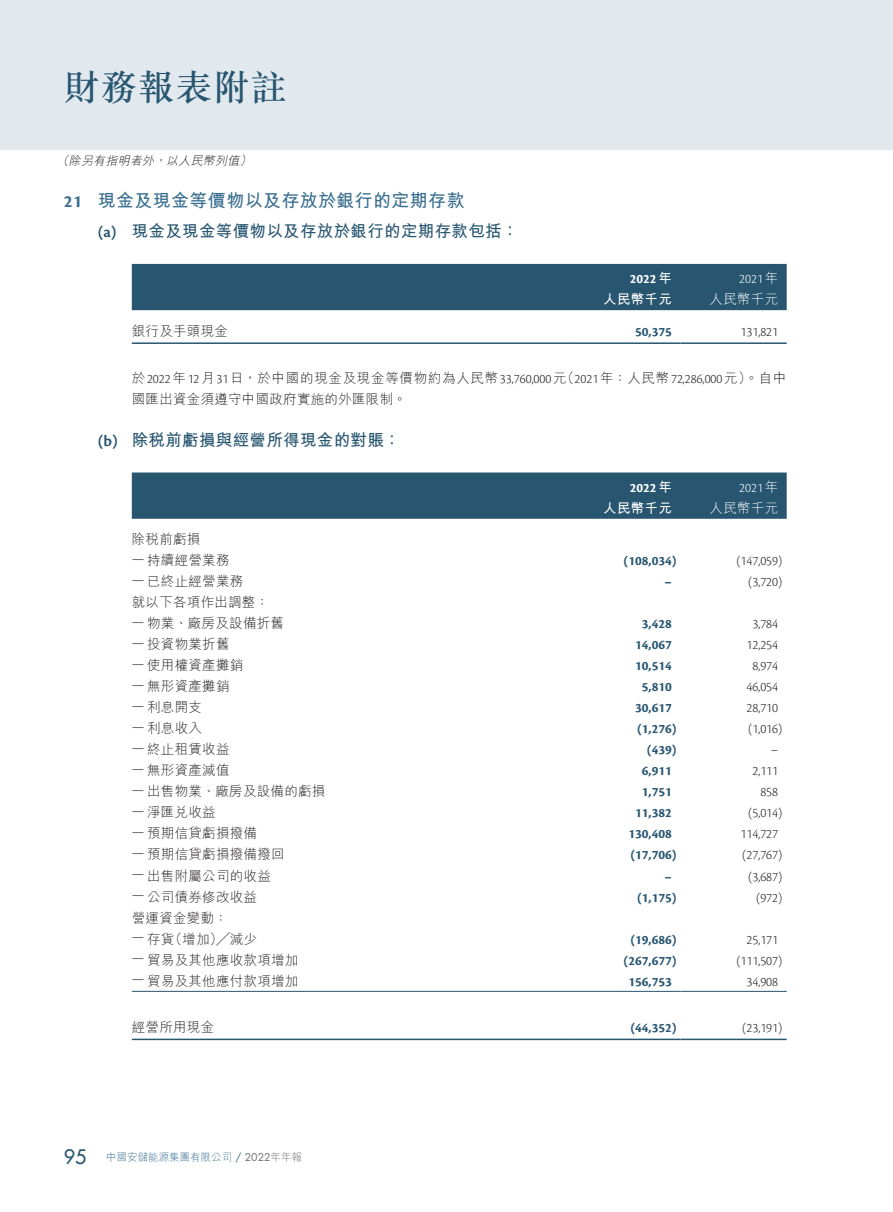
<style>
.page{position:relative;width:893px;height:1212px;background:#fff}
.page>*{position:absolute;margin:0;border:0;box-sizing:border-box;transform-origin:0 0}
.t1{font:500 36px "M Sung HK";letter-spacing:.04em;color:#285671}
.t2{font:500 19.5px "Futura Std";color:#285671}
._01_H1{font:700 18px "M Hei HK";letter-spacing:.02em;color:#386e8f}
._01_H1-2{font:700 18px "Cronos Pro";color:#386e8f}
._02_H2{font:700 16.5px "M Hei HK";letter-spacing:.02em;color:#285671}
._02_H2-2{font:600 16.5px "Cronos Pro";color:#285671}
._50_Table_txt{font:300 13.5px "M Hei HK";letter-spacing:.02em;color:#231f20}
._50_Table_txt-2{font:300 13.5px "Cronos Pro";color:#231f20}
._50_Table_txt-3{font:700 13.5px "Cronos Pro";color:#285671}
._00_txt{font:300 13.5px/21px "M Hei HK";letter-spacing:.05em;color:#231f20}
._50_Table_txt-4{font:300 13.5px "Cronos Pro";color:#fff}
._50_Table_txt-5{font:700 13.5px "Cronos Pro";color:#fff}
._50_Table_txt-6{font:300 13.5px "M Hei HK";letter-spacing:.02em;color:#fff}
._50_Table_txt-7{font:700 13.5px "M Hei HK";letter-spacing:.02em;color:#fff}
.t3{font:italic 300 12px "M Hei HK";color:#231f20}
.t4{font:300 10.5px "M Hei HK";color:#386e8f}
.s1{font-family:"M Hei HK"}
.s2{font-family:"Cronos Pro"}
.s3{font-family:"Futura Std";font-weight:400}
.s4{font-family:"Futura Std";font-weight:400;color:#6c6d70}
.s5{color:#6c6d70}
</style>
<div class="page">
<div style="left:0;top:0;width:893px;height:150px;background:#e1e9ee"></div>
<div style="left:132px;top:264px;width:655px;height:46px;background:#285671"></div>
<hr style="left:132px;top:342px;width:442px;height:2px;background:#285671">
<hr style="left:574px;top:342px;width:106px;height:2px;background:#285671">
<hr style="left:680px;top:342px;width:107px;height:2px;background:#285671">
<div style="left:132px;top:472px;width:655px;height:47px;background:#285671"></div>
<hr style="left:132px;top:991px;width:442px;height:1px;background:#285671">
<hr style="left:574px;top:991px;width:106px;height:1px;background:#285671">
<hr style="left:680px;top:991px;width:107px;height:1px;background:#285671">
<hr style="left:132px;top:1038px;width:442px;height:2px;background:#285671">
<hr style="left:574px;top:1038px;width:106px;height:2px;background:#285671">
<hr style="left:680px;top:1038px;width:107px;height:2px;background:#285671">
<h1 class="t1" style="left:64px;top:63px;width:225px">財務報表附註</h1>
<p class="t3" style="left:57px;top:154px;width:16px">（</p>
<p class="t3" style="left:239px;top:154px;width:16px">(</p>
<p class="t3" style="left:166px;top:154px;width:77px">以人民幣列值</p>
<p class="t3" style="left:69px;top:154px;width:89px">除另有指明者外</p>
<p class="t3" style="left:154px;top:154px;width:16px">，</p>
<p class="_01_H1-2" style="left:64px;top:191px;width:20px">21</p>
<p class="_01_H1" style="left:98px;top:188px;width:368px">現金及現金等價物以及存放於銀行的定期存款</p>
<p class="_02_H2-2" style="left:98px;top:222px;width:20px">)a(</p>
<p class="_02_H2-2" style="left:98px;top:431px;width:21px">)b(</p>
<p class="_02_H2" style="left:132px;top:219px;width:388px">現金及現金等價物以及存放於銀行的定期存款包括：</p>
<p class="_50_Table_txt-5" style="left:630px;top:271px;width:44px">2022<span class="s1">年</span></p>
<p class="_50_Table_txt-7" style="left:603px;top:289px;width:70px">人民幣千元</p>
<p class="_50_Table_txt-4" style="left:739px;top:271px;width:41px">2021 <span class="s1">年</span></p>
<p class="_50_Table_txt-6" style="left:710px;top:292px;width:70px">人民幣千元</p>
<p class="_50_Table_txt" style="left:132px;top:324px;width:98px">銀行及手頭現金</p>
<p class="_00_txt" style="left:132px;top:367px;width:656px">於<span class="s2">2022</span>年<span class="s2">12</span>月<span class="s2">31</span>日，於中國的現金及現金等價物約為人民幣<span class="s2">33,760,000</span> （元 <span class="s2">2021</span>年：人民幣<span class="s2">72,286,000</span>元）。自中國匯出資金須遵守中國政府實施的外匯限制。</p>
<p class="_02_H2" style="left:132px;top:427px;width:270px">除稅前虧損與經營所得現金的對賬：</p>
<p class="_50_Table_txt-3" style="left:635px;top:324px;width:38px">50,375</p>
<p class="_50_Table_txt-2" style="left:740px;top:324px;width:39px">131,821</p>
<p class="_50_Table_txt-5" style="left:630px;top:480px;width:44px">2022<span class="s1">年</span></p>
<p class="_50_Table_txt-4" style="left:739px;top:480px;width:41px">2021 <span class="s1">年</span></p>
<p class="_50_Table_txt-7" style="left:603px;top:498px;width:70px">人民幣千元</p>
<p class="_50_Table_txt-6" style="left:710px;top:501px;width:70px">人民幣千元</p>
<p class="_50_Table_txt" style="left:132px;top:532px;width:70px">除稅前虧損</p>
<p class="_50_Table_txt" style="left:147px;top:553px;width:84px">持續經營業務</p>
<p class="_50_Table_txt-2" style="left:132px;top:551px;width:14px">—</p>
<p class="_50_Table_txt-3" style="left:624px;top:553px;width:55px">)108,034(</p>
<p class="_50_Table_txt-2" style="left:736px;top:553px;width:47px">)147,059(</p>
<p class="_50_Table_txt" style="left:147px;top:574px;width:98px">已終止經營業務</p>
<p class="_50_Table_txt-2" style="left:132px;top:572px;width:14px">—</p>
<p class="_50_Table_txt" style="left:132px;top:595px;width:139px">就以下各項作出調整：</p>
<p class="_50_Table_txt-3" style="left:664px;top:574px;width:9px">–</p>
<p class="_50_Table_txt-2" style="left:748px;top:574px;width:36px">)3,720(</p>
<p class="_50_Table_txt" style="left:147px;top:616px;width:138px">物業、廠房及設備折舊</p>
<p class="_50_Table_txt-2" style="left:132px;top:614px;width:14px">—</p>
<p class="_50_Table_txt-3" style="left:642px;top:616px;width:31px">3,428</p>
<p class="_50_Table_txt-2" style="left:752px;top:616px;width:27px">3,784</p>
<p class="_50_Table_txt" style="left:147px;top:637px;width:84px">投資物業折舊</p>
<p class="_50_Table_txt-2" style="left:132px;top:635px;width:14px">—</p>
<p class="_50_Table_txt-3" style="left:635px;top:637px;width:38px">14,067</p>
<p class="_50_Table_txt-2" style="left:746px;top:637px;width:33px">12,254</p>
<p class="_50_Table_txt" style="left:147px;top:658px;width:98px">使用權資產攤銷</p>
<p class="_50_Table_txt-2" style="left:132px;top:656px;width:14px">—</p>
<p class="_50_Table_txt-3" style="left:635px;top:658px;width:38px">10,514</p>
<p class="_50_Table_txt-2" style="left:752px;top:658px;width:27px">8,974</p>
<p class="_50_Table_txt" style="left:147px;top:679px;width:84px">無形資產攤銷</p>
<p class="_50_Table_txt-2" style="left:132px;top:677px;width:14px">—</p>
<p class="_50_Table_txt-3" style="left:642px;top:679px;width:31px">5,810</p>
<p class="_50_Table_txt-2" style="left:746px;top:679px;width:33px">46,054</p>
<p class="_50_Table_txt" style="left:147px;top:700px;width:56px">利息開支</p>
<p class="_50_Table_txt-2" style="left:132px;top:698px;width:14px">—</p>
<p class="_50_Table_txt-3" style="left:635px;top:700px;width:38px">30,617</p>
<p class="_50_Table_txt-2" style="left:746px;top:700px;width:33px">28,710</p>
<p class="_50_Table_txt" style="left:147px;top:721px;width:56px">利息收入</p>
<p class="_50_Table_txt-2" style="left:132px;top:719px;width:14px">—</p>
<p class="_50_Table_txt-3" style="left:637px;top:721px;width:41px">)1,276(</p>
<p class="_50_Table_txt-2" style="left:748px;top:721px;width:36px">)1,016(</p>
<p class="_50_Table_txt" style="left:147px;top:742px;width:84px">終止租賃收益</p>
<p class="_50_Table_txt-2" style="left:132px;top:740px;width:14px">—</p>
<p class="_50_Table_txt-3" style="left:647px;top:742px;width:31px">)439(</p>
<p class="_50_Table_txt-2" style="left:771px;top:742px;width:9px">–</p>
<p class="_50_Table_txt" style="left:147px;top:763px;width:84px">無形資產減值</p>
<p class="_50_Table_txt-2" style="left:132px;top:761px;width:14px">—</p>
<p class="_50_Table_txt-3" style="left:642px;top:763px;width:31px">6,911</p>
<p class="_50_Table_txt-2" style="left:752px;top:763px;width:27px">2,111</p>
<p class="_50_Table_txt" style="left:147px;top:784px;width:180px">出售物業、廠房及設備的虧損</p>
<p class="_50_Table_txt-2" style="left:132px;top:782px;width:14px">—</p>
<p class="_50_Table_txt-3" style="left:642px;top:784px;width:31px">1,751</p>
<p class="_50_Table_txt-2" style="left:760px;top:784px;width:19px">858</p>
<p class="_50_Table_txt" style="left:147px;top:805px;width:70px">淨匯兌收益</p>
<p class="_50_Table_txt-2" style="left:132px;top:803px;width:14px">—</p>
<p class="_50_Table_txt-3" style="left:635px;top:805px;width:38px">11,382</p>
<p class="_50_Table_txt-2" style="left:748px;top:805px;width:36px">)5,014(</p>
<p class="_50_Table_txt" style="left:147px;top:826px;width:111px">預期信貸虧損撥備</p>
<p class="_50_Table_txt-2" style="left:132px;top:824px;width:14px">—</p>
<p class="_50_Table_txt-3" style="left:628px;top:826px;width:45px">130,408</p>
<p class="_50_Table_txt-2" style="left:740px;top:826px;width:39px">114,727</p>
<p class="_50_Table_txt" style="left:147px;top:847px;width:139px">預期信貸虧損撥備撥回</p>
<p class="_50_Table_txt-2" style="left:132px;top:845px;width:14px">—</p>
<p class="_50_Table_txt-3" style="left:630px;top:847px;width:48px">)17,706(</p>
<p class="_50_Table_txt-2" style="left:742px;top:847px;width:42px">)27,767(</p>
<p class="_50_Table_txt" style="left:147px;top:868px;width:125px">出售附屬公司的收益</p>
<p class="_50_Table_txt-2" style="left:132px;top:866px;width:14px">—</p>
<p class="_50_Table_txt-3" style="left:664px;top:868px;width:9px">–</p>
<p class="_50_Table_txt-2" style="left:748px;top:868px;width:36px">)3,687(</p>
<p class="_50_Table_txt" style="left:147px;top:889px;width:111px">公司債券修改收益</p>
<p class="_50_Table_txt-2" style="left:132px;top:887px;width:14px">—</p>
<p class="_50_Table_txt" style="left:132px;top:910px;width:97px">營運資金變動：</p>
<p class="_50_Table_txt-3" style="left:637px;top:889px;width:41px">)1,175(</p>
<p class="_50_Table_txt-2" style="left:756px;top:889px;width:28px">)972(</p>
<p class="_50_Table_txt" style="left:169px;top:931px;width:90px">（增加）╱減少</p>
<p class="_50_Table_txt" style="left:147px;top:931px;width:29px">存貨</p>
<p class="_50_Table_txt-2" style="left:132px;top:929px;width:14px">—</p>
<p class="_50_Table_txt-3" style="left:630px;top:931px;width:48px">)19,686(</p>
<p class="_50_Table_txt-2" style="left:746px;top:931px;width:33px">25,171</p>
<p class="_50_Table_txt" style="left:147px;top:952px;width:153px">貿易及其他應收款項增加</p>
<p class="_50_Table_txt-2" style="left:132px;top:950px;width:14px">—</p>
<p class="_50_Table_txt-3" style="left:624px;top:952px;width:55px">)267,677(</p>
<p class="_50_Table_txt-2" style="left:736px;top:952px;width:47px">)111,507(</p>
<p class="_50_Table_txt" style="left:147px;top:973px;width:153px">貿易及其他應付款項增加</p>
<p class="_50_Table_txt-2" style="left:132px;top:971px;width:14px">—</p>
<p class="_50_Table_txt-3" style="left:628px;top:973px;width:45px">156,753</p>
<p class="_50_Table_txt-2" style="left:746px;top:973px;width:33px">34,908</p>
<p class="_50_Table_txt" style="left:132px;top:1020px;width:84px">經營所用現金</p>
<p class="_50_Table_txt-3" style="left:630px;top:1020px;width:48px">)44,352(</p>
<p class="_50_Table_txt-2" style="left:742px;top:1020px;width:42px">)23,191(</p>
<h2 class="t2" style="left:64px;top:1145px;width:24px">95</h2>
<p class="t4" style="left:106px;top:1152px;width:197px">中國安儲能源集團有限公司 <span class="s3">/</span> <span class="s4">2022</span><span class="s5">年年報</span></p>
</div>
